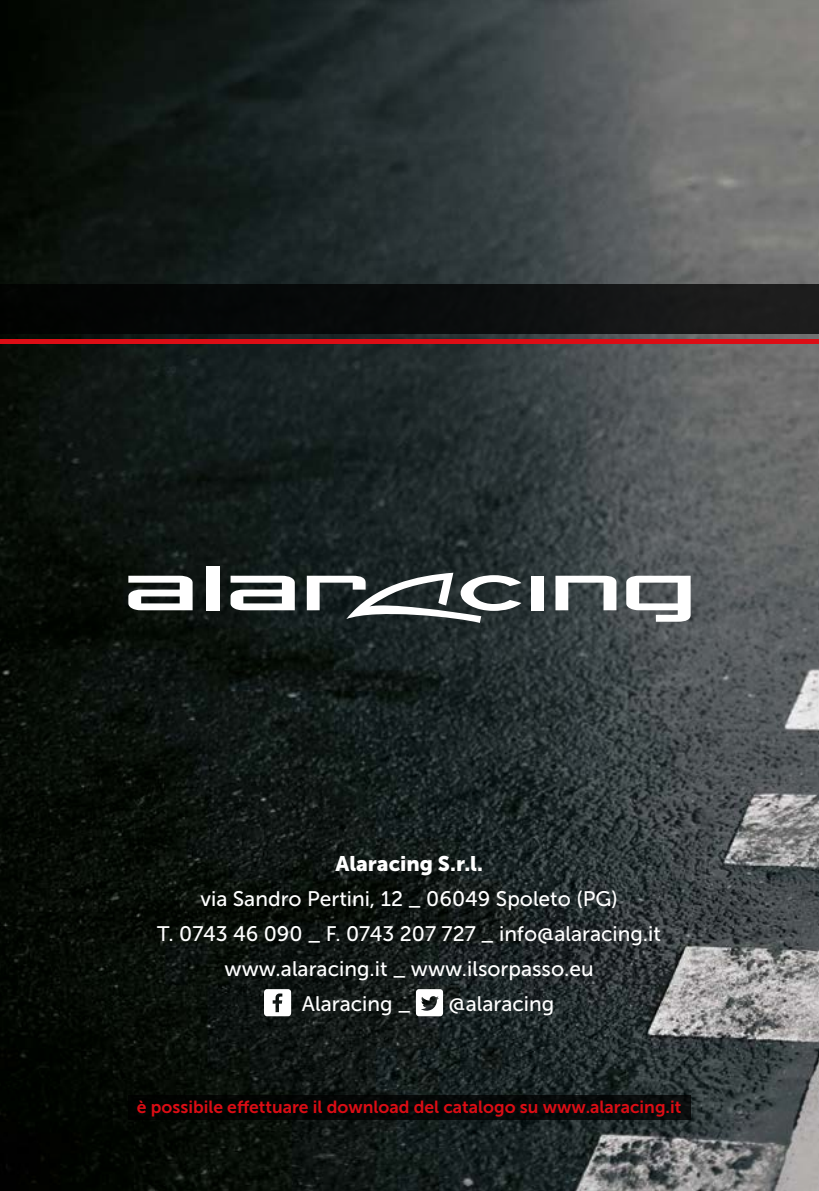
<style>
.page{position:relative;width:819px;height:1191px;background:#fff}
.page>*{position:absolute;margin:0;border:0;box-sizing:border-box;transform-origin:0 0}
.t1{font:21px "Museo Sans 500";color:#fff}
.t2{font:21px "Museo Sans 900";color:#fff}
.t3{font:17.5px "Museo Sans 700";color:#dc0d15}
</style>
<div class="page">
<img style="left:0;top:0;width:819px;height:1191px">
<div style="left:128px;top:1094px;width:562px;height:25px;background:#000"></div>
<div style="left:0;top:284px;width:819px;height:50px;background:linear-gradient(to right,#000,#1c1c1d)"></div>
<div style="left:0;top:339px;width:819px;height:5px;background:#dc0d15"></div>
<svg style="left:128px;top:576px;width:64px;height:34px"></svg>
<div style="left:206px;top:566px;width:13px;height:44px;background:#fff"></div>
<svg style="left:230px;top:576px;width:65px;height:34px"></svg>
<svg style="left:307px;top:572px;width:214px;height:51px"></svg>
<div style="left:531px;top:576px;width:13px;height:34px;background:#fff"></div>
<svg style="left:555px;top:576px;width:61px;height:34px"></svg>
<svg style="left:626px;top:576px;width:64px;height:46px"></svg>
<svg style="left:264px;top:989px;width:27px;height:27px"></svg>
<svg style="left:416px;top:989px;width:27px;height:27px"></svg>
<p class="t2" style="left:335px;top:851px;width:149px">Alaracing S.r.l.</p>
<p class="t1" style="left:200px;top:887px;width:418px">via Sandro Pertini, 12 _ 06049 Spoleto (PG)</p>
<p class="t1" style="left:157px;top:922px;width:505px">T. 0743 46 090 _ F. 0743 207 727 _ info@alaracing.it</p>
<p class="t1" style="left:224px;top:957px;width:370px">www.alaracing.it _ www.ilsorpasso.eu</p>
<p class="t1" style="left:302px;top:992px;width:110px">Alaracing _</p>
<p class="t1" style="left:448px;top:992px;width:107px">@alaracing</p>
<p class="t3" style="left:137px;top:1097px;width:546px">è possibile effettuare il download del catalogo su www.alaracing.it</p>
</div>
